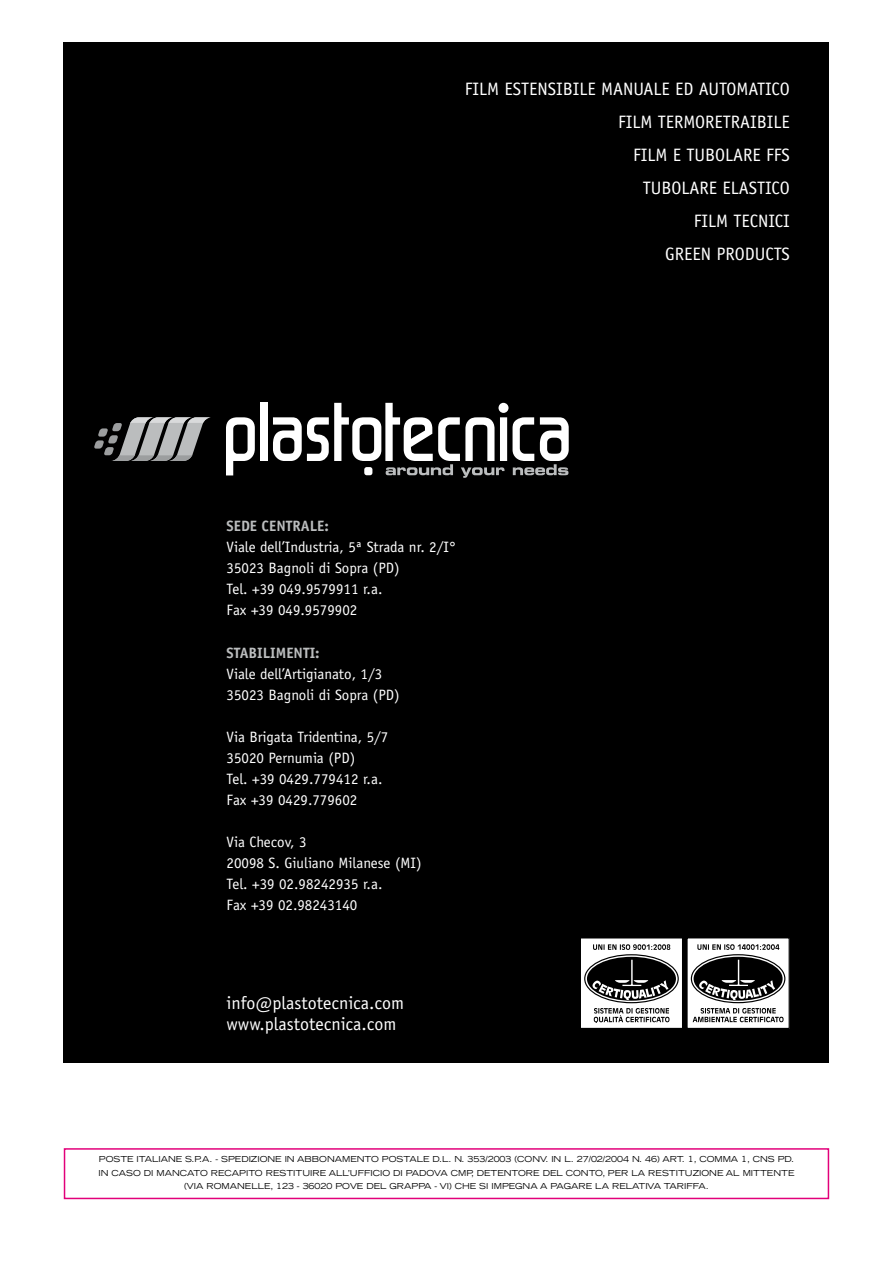
<style>
.page{position:relative;width:893px;height:1263px;background:#fff}
.page>*{position:absolute;margin:0;border:0;box-sizing:border-box;transform-origin:0 0}
.t1{font:18px/33px "Officina Sans";color:#fff;text-align:right}
.t2{font:15px/21px "Officina Sans";color:#fff}
.t3{font:700 15px "Officina Sans";color:#bbbdbe}
.t4{font:expanded 8.25px "Trade Gothic LH";color:#000}
</style>
<div class="page">
<div style="left:64px;top:1148px;width:765px;height:51px;border:2px solid #e2007a"></div>
<div style="left:64px;top:43px;width:765px;height:1020px;background:#000"></div>
<svg style="left:226px;top:417px;width:29px;height:58px"></svg>
<div style="left:260px;top:403px;width:8px;height:58px;background:#fff"></div>
<svg style="left:273px;top:403px;width:296px;height:75px"></svg>
<div style="left:364px;top:467px;width:8px;height:8px;background:#fff;border-radius:3px"></div>
<svg style="left:94px;top:417px;width:117px;height:44px"></svg>
<div style="left:580px;top:938px;width:103px;height:90px;background:#fff"></div>
<div style="left:580px;top:937px;width:103px;height:92px;border:1px solid #000"></div>
<svg style="left:585px;top:955px;width:93px;height:48px"></svg>
<div style="left:584px;top:954px;width:95px;height:49px;border:1px solid #000;border-radius:50%"></div>
<div style="left:587px;top:957px;width:89px;height:44px;background:#000;border-radius:50%"></div>
<svg style="left:592px;top:960px;width:76px;height:40px"></svg>
<svg style="left:594px;top:1008px;width:75px;height:15px"></svg>
<svg style="left:593px;top:944px;width:77px;height:6px"></svg>
<div style="left:687px;top:938px;width:102px;height:90px;background:#fff"></div>
<div style="left:686px;top:937px;width:104px;height:92px;border:1px solid #000"></div>
<svg style="left:697px;top:944px;width:82px;height:6px"></svg>
<svg style="left:691px;top:955px;width:94px;height:48px"></svg>
<div style="left:691px;top:954px;width:94px;height:49px;border:1px solid #000;border-radius:50%"></div>
<div style="left:694px;top:957px;width:89px;height:44px;background:#000;border-radius:50%"></div>
<svg style="left:699px;top:960px;width:76px;height:40px"></svg>
<svg style="left:693px;top:1008px;width:91px;height:14px"></svg>
<p class="t1" style="left:465px;top:73px;width:327px">Film estensibile manuale ed automatico<br>Film termoretraibile<br>Film e tubolare FFS<br>Tubolare elastico<br>Film tecnici<br>Green products</p>
<p class="t3" style="left:227px;top:517px;width:104px">SEDE CENTRALE:</p>
<p class="t2" style="left:227px;top:537px;width:231px">Viale dell’Industria, 5ª Strada nr. 2/I°<br>35023 Bagnoli di Sopra (PD)<br>Tel. +39 049.9579911 r.a.<br>Fax +39 049.9579902</p>
<p class="t3" style="left:227px;top:643px;width:95px">STABILIMENTI:</p>
<p class="t2" style="left:227px;top:663px;width:175px">Viale dell’Artigianato, 1/3<br>35023 Bagnoli di Sopra (PD)</p>
<p class="t2" style="left:227px;top:726px;width:163px">Via B rigata Tridentina, 5/7<br>35020 Pernumia (PD)<br>Tel. +39 0429.779412 r.a.<br>Fax +39 0429.779602</p>
<p class="t2" style="left:227px;top:831px;width:197px">Via Checov, 3<br>20098 S. Giuliano Milanese (MI)<br>Tel. +39 02.98242935 r.a.<br>Fax +39 02.98243140</p>
<p class="t1" style="left:227px;top:992px;width:179px;line-height:21px;text-align:left">info@plastotecnica.com www.plastotecnica.com</p>
<p class="t4" style="left:99px;top:1154px;width:15px">POSTE</p>
<p class="t4" style="left:137px;top:1154px;width:10px">ITALIANE</p>
<p class="t4" style="left:185px;top:1154px;width:50px">S.P.A. - SPEDIZIONE</p>
<p class="t4" style="left:285px;top:1154px;width:21px">IN ABBONAMENTO</p>
<p class="t4" style="left:382px;top:1154px;width:8px">POSTALE</p>
<p class="t4" style="left:432px;top:1154px;width:94px">D.L. N . 353/2003 (CONV</p>
<p class="t4" style="left:545px;top:1154px;width:123px">. IN L. 27/02/2004 N . 46) ART</p>
<p class="t4" style="left:682px;top:1154px;width:27px">. 1, COMMA</p>
<p class="t4" style="left:741px;top:1154px;width:54px">1, CNS PD.</p>
<p class="t4" style="left:99px;top:1167px;width:22px">IN CASO</p>
<p class="t4" style="left:144px;top:1167px;width:21px">DI MANCATO</p>
<p class="t4" style="left:211px;top:1167px;width:8px">RECAPITO</p>
<p class="t4" style="left:266px;top:1167px;width:7px">RESTITUIRE</p>
<p class="t4" style="left:329px;top:1167px;width:8px">ALL</p>
<p class="t4" style="left:348px;top:1167px;width:9px">’UFFICIO</p>
<p class="t4" style="left:393px;top:1167px;width:26px">DI PADOVA</p>
<p class="t4" style="left:451px;top:1167px;width:34px">CMP, DETENTORE</p>
<p class="t4" style="left:543px;top:1167px;width:8px">DEL</p>
<p class="t4" style="left:566px;top:1167px;width:9px">CONTO</p>
<p class="t4" style="left:602px;top:1167px;width:13px">, PER</p>
<p class="t4" style="left:632px;top:1167px;width:8px">LA</p>
<p class="t4" style="left:648px;top:1167px;width:8px">RESTITUZIONE</p>
<p class="t4" style="left:726px;top:1167px;width:25px">AL MITTENTE</p>
<p class="t4" style="left:184px;top:1181px;width:38px">(VIA ROMANELLE</p>
<p class="t4" style="left:271px;top:1181px;width:80px">, 123 - 36020 POVE</p>
<p class="t4" style="left:366px;top:1181px;width:8px">DEL</p>
<p class="t4" style="left:389px;top:1181px;width:16px">GRAPPA</p>
<p class="t4" style="left:435px;top:1181px;width:65px">- VI) CHE SI IMPEGNA</p>
<p class="t4" style="left:540px;top:1181px;width:19px">A PAGARE</p>
<p class="t4" style="left:595px;top:1181px;width:8px">LA</p>
<p class="t4" style="left:612px;top:1181px;width:8px">RELATIVA</p>
<p class="t4" style="left:664px;top:1181px;width:2px">TARIFFA</p>
<p class="t4" style="left:706px;top:1181px;width:4px">.</p>
</div>
